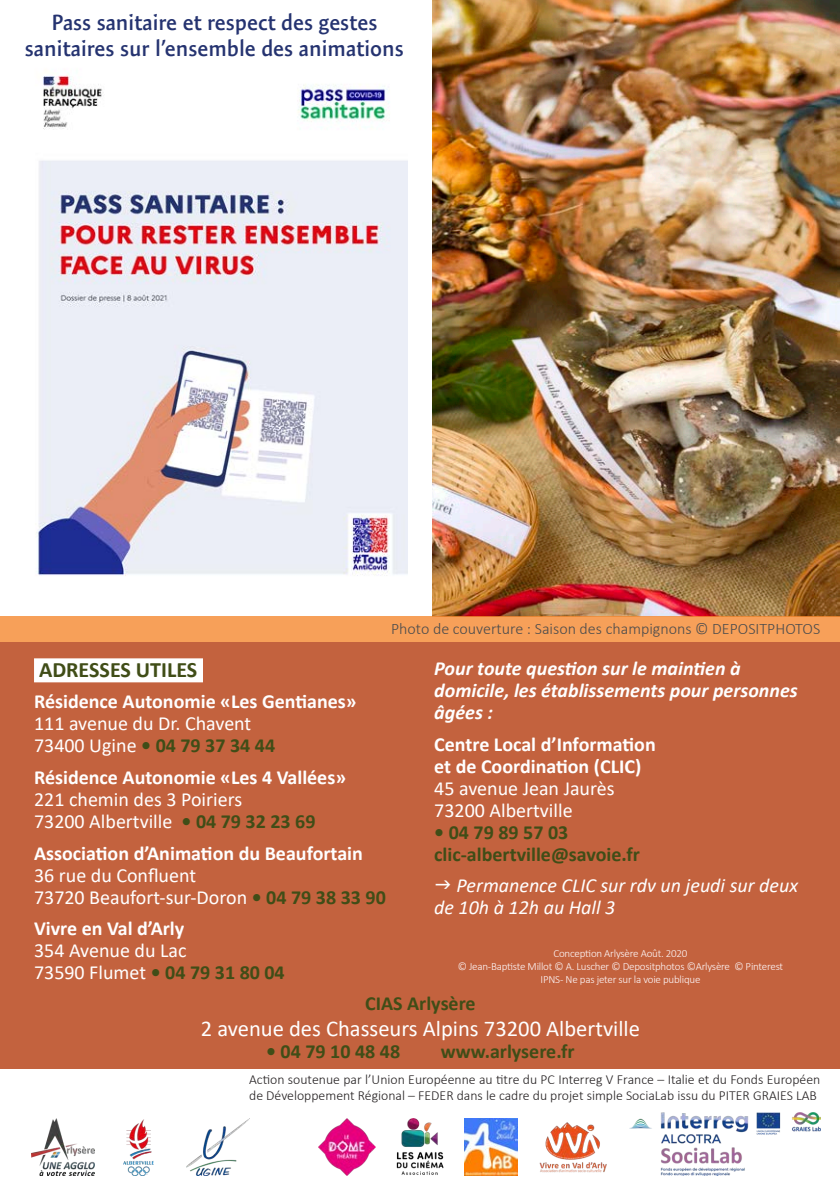
<style>
.page{position:relative;width:840px;height:1191px;background:#fff}
.page>*{position:absolute;margin:0;border:0;box-sizing:border-box;transform-origin:0 0}
.t1{font:22.6px "Calibri";color:#fff}
.t2{font:600 22px/26.4px "Expo Sans Pro";color:#253370;text-align:center}
.t3{font:700 22px "Calibri";color:#404d17}
.t4{font:20px "Calibri";color:#fff}
.t5{font:700 20px "Calibri";color:#fff}
.t6{font:700 20px "Calibri";color:#404d17}
.t7{font:italic 700 20px/22px "Calibri";color:#fff}
.t8{font:italic 20px/22px "Calibri";color:#fff}
.t9{font:300 16px "Calibri";color:#4b4c4d}
.t10{font:300 13.8px/16.6px "Calibri";color:#231f20}
.t11{font:300 11px "Calibri";letter-spacing:-.02em;color:#fef8fa}
.s1{font-weight:400;color:#fff}
.s2{font-weight:700;color:#404d17}
</style>
<div class="page">
<div style="left:0;top:642px;width:839px;height:426px;background:#c3623e"></div>
<img style="left:432px;top:0;width:407px;height:616px">
<div style="left:34px;top:658px;width:169px;height:24px;background:#fff"></div>
<img style="left:464px;top:1118px;width:53px;height:58px">
<img style="left:31px;top:1119px;width:63px;height:56px">
<img style="left:123px;top:1119px;width:30px;height:57px">
<img style="left:186px;top:1119px;width:63px;height:56px">
<img style="left:539px;top:1122px;width:68px;height:51px">
<img style="left:629px;top:1112px;width:190px;height:63px">
<div style="left:1px;top:616px;width:838px;height:26px;background:#f7a059"></div>
<img style="left:396px;top:1118px;width:47px;height:57px">
<img style="left:36px;top:74px;width:372px;height:502px">
<img style="left:318px;top:1119px;width:57px;height:57px">
<p class="t2" style="left:25px;top:9px;width:380px">Pass sanitaire et respect des gestes sanitaires sur l’ensemble des animations</p>
<p class="t9" style="left:391px;top:619px;width:430px">Photo de couverture : Saison des champignons © DEPOSITPHOTOS</p>
<p class="t3" style="left:39px;top:654px;width:160px">ADRESSES UTILES</p>
<p class="t5" style="left:34px;top:687px;width:324px">Résidence Autonomie «Les Gentianes»</p>
<p class="t4" style="left:34px;top:710px;width:219px">111 avenue du Dr. Chavent</p>
<p class="t6" style="left:34px;top:731px;width:242px"><span class="s1">73400 Ugine</span> • 04 79 37 34 44</p>
<p class="t5" style="left:34px;top:763px;width:313px">Résidence Autonomie «Les 4 Vallées»</p>
<p class="t4" style="left:34px;top:785px;width:209px">221 chemin des 3 Poiriers</p>
<p class="t4" style="left:34px;top:807px;width:283px">73200 Albertville <span class="s2">• 04 79 32 23 69</span></p>
<p class="t5" style="left:34px;top:838px;width:330px">Association d’Animation du Beaufortain</p>
<p class="t4" style="left:34px;top:861px;width:163px">36 rue du Confluent</p>
<p class="t4" style="left:34px;top:883px;width:353px">73720 Beaufort-sur-Doron <span class="s2">• 04 79 38 33 90</span></p>
<p class="t5" style="left:34px;top:914px;width:152px">Vivre en Val d’Arly</p>
<p class="t4" style="left:34px;top:936px;width:154px">354 Avenue du Lac</p>
<p class="t4" style="left:34px;top:958px;width:252px">73590 Flumet <span class="s2">• 04 79 31 80 04</span></p>
<p class="t7" style="left:434px;top:657px;width:365px">Pour toute question sur le maintien à domicile, les établissements pour personnes âgées :</p>
<p class="t5" style="left:434px;top:730px;width:223px">Centre Local d’Information</p>
<p class="t5" style="left:434px;top:752px;width:208px">et de Coordination (CLIC)</p>
<p class="t4" style="left:434px;top:774px;width:182px">45 avenue Jean Jaurès</p>
<p class="t4" style="left:434px;top:796px;width:140px">73200 Albertville</p>
<p class="t6" style="left:434px;top:818px;width:135px">• 04 79 89 57 03</p>
<p class="t6" style="left:434px;top:840px;width:207px">clic-albertville@savoie.fr</p>
<p class="t8" style="left:434px;top:874px;width:365px;text-indent:22px">Permanence CLIC sur rdv un jeudi sur deux de 10h à 12h au Hall 3</p>
<p class="t11" style="left:553px;top:946px;width:135px">Conception Arlysère Août. 2020</p>
<p class="t11" style="left:457px;top:959px;width:327px">© Jean-Baptiste Millot © A. Luscher © Depositphotos ©Arlysère © Pinterest</p>
<p class="t11" style="left:540px;top:972px;width:161px">IPNS - Ne pas jeter sur la voie publique</p>
<p class="t6" style="left:365px;top:989px;width:112px">CIAS Arlysère</p>
<p class="t1" style="left:201px;top:1013px;width:440px">2 avenue des Chasseurs Alpins 73200 Albertville</p>
<p class="t6" style="left:266px;top:1037px;width:135px">• 04 79 10 48 48</p>
<p class="t6" style="left:440px;top:1037px;width:135px">www.arlysere.fr</p>
<p class="t10" style="left:249px;top:1070px;width:572px">Action soutenue par l’Union Européenne au titre du PC Interreg V France – Italie et du Fonds Européen de Développement Régional – FEDER dans le cadre du projet simple SociaLab issu du PITER GRAIES LAB</p>
</div>
